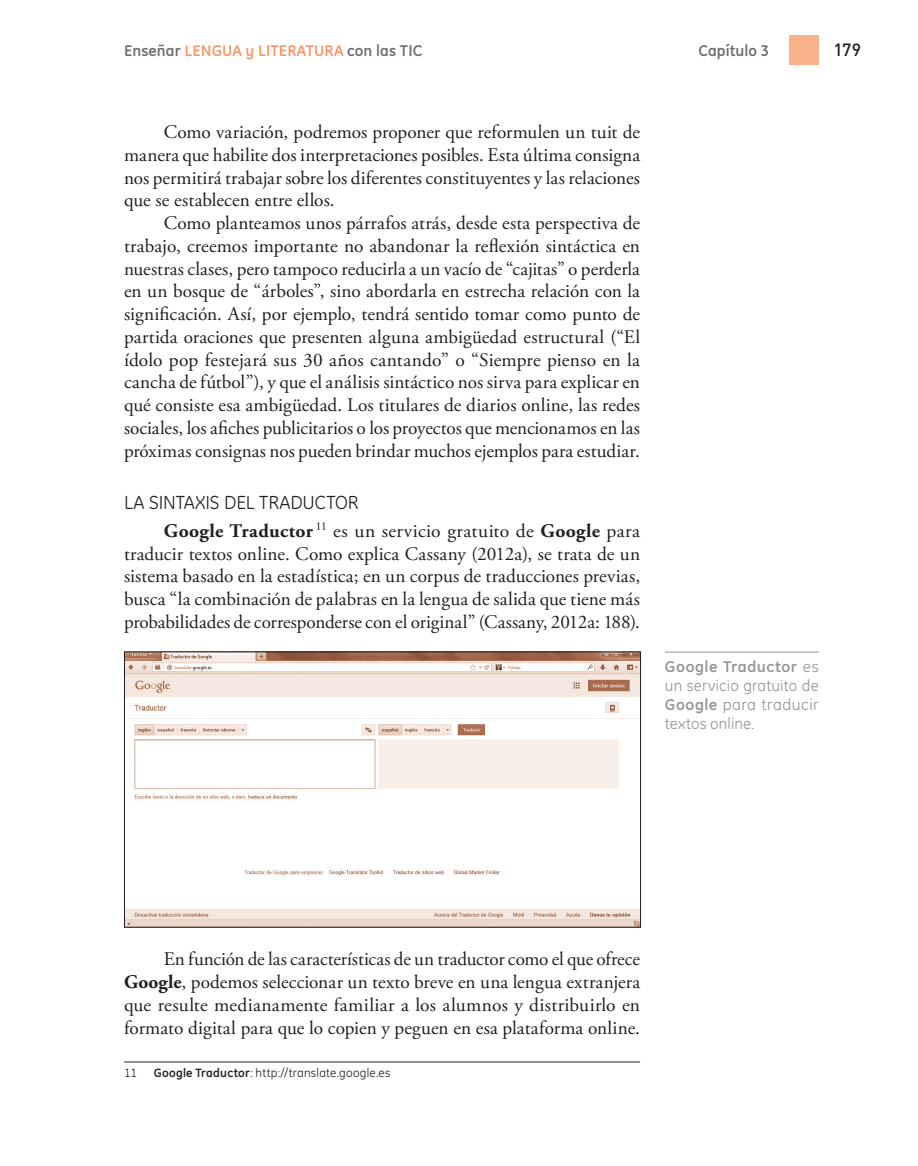
<style>
.page{position:relative;width:918px;height:1166px;background:#fff}
.page>*{position:absolute;margin:0;border:0;box-sizing:border-box;transform-origin:0 0}
.t1{font:19.25px/22.8px "Adobe Garamond Pro";letter-spacing:.005em;color:#231f20;text-align:justify}
.t2{font:500 17.5px "DIN Pro";color:#231f20}
.t3{font:15.75px/18.9px "GE Inspira";letter-spacing:.015em;color:#939598;text-align:justify}
.t4{font:700 15.75px "GE Inspira";letter-spacing:.01em;color:#f7966a}
.t5{font:700 15.75px "GE Inspira";letter-spacing:.005em;color:#6c6d70}
.t6{font:12.25px "GE Inspira";letter-spacing:.02em;color:#231f20}
.s1{color:#6c6d70}
.s2{font-family:"GE Inspira"}
.s3{font-weight:700}
</style>
<div class="page">
<div style="left:789px;top:35px;width:30px;height:29px;background:#f9b18c"></div>
<img style="left:126px;top:653px;width:513px;height:272px">
<div style="left:124px;top:651px;width:517px;height:276px;border:1px solid #231f20"></div>
<hr style="left:124px;top:1061px;width:516px;height:1px;background:#231f20">
<hr style="left:665px;top:652px;width:154px;height:1px;background:#939598">
<p class="t4" style="left:124px;top:40px;width:300px"><span class="s1">Enseñar</span> LENGUA y LITERATURA <span class="s1">con las TIC</span></p>
<p class="t5" style="left:698px;top:40px;width:72px">Capítulo 3</p>
<p class="t2" style="left:833px;top:38px;width:29px">179</p>
<p class="t1" style="left:164px;top:121px;width:478px">Como variación, podremos proponer que reformulen un tuit de</p>
<p class="t1" style="left:124px;top:144px;width:517px">manera que habilite dos interpretaciones posibles. Esta última consigna</p>
<p class="t1" style="left:124px;top:167px;width:517px">nos permitirá trabajar sobre los diferentes constituyentes y las relaciones</p>
<p class="t1" style="left:124px;top:189px;width:212px">que se establecen entre ellos.</p>
<p class="t1" style="left:164px;top:212px;width:478px">Como planteamos unos párrafos atrás, desde esta perspectiva de</p>
<p class="t1" style="left:124px;top:235px;width:517px">trabajo, creemos importante no abandonar la reflexión sintáctica en</p>
<p class="t1" style="left:124px;top:258px;width:517px">nuestras clases, pero tampoco reducirla a un vacío de “cajitas” o perderla</p>
<p class="t1" style="left:124px;top:280px;width:517px">en un bosque de “árboles”, sino abordarla en estrecha relación con la</p>
<p class="t1" style="left:124px;top:303px;width:517px">significación. Así, por ejemplo, tendrá sentido tomar como punto de</p>
<p class="t1" style="left:124px;top:326px;width:517px">partida oraciones que presenten alguna ambigüedad estructural (“El</p>
<p class="t1" style="left:124px;top:349px;width:517px">ídolo pop festejará sus 30 años cantando” o “Siempre pienso en la</p>
<p class="t1" style="left:124px;top:371px;width:517px">cancha de fútbol”), y que el análisis sintáctico nos sirva para explicar en</p>
<p class="t1" style="left:124px;top:394px;width:517px">qué consiste esa ambigüedad. Los titulares de diarios online, las redes</p>
<p class="t1" style="left:124px;top:417px;width:517px">sociales, los afiches publicitarios o los proyectos que mencionamos en las</p>
<p class="t1" style="left:124px;top:440px;width:517px">próximas consignas nos pueden brindar muchos ejemplos para estudiar.</p>
<p class="t1" style="left:164px;top:490px;width:478px;line-height:27.7px;text-indent:-40px"><span class="s2">La sintaxis del traductor<br></span><span class="s3">Google Traductor</span> <sup>11</sup> es un servicio gratuito de <span class="s3">Google</span> para</p>
<p class="t1" style="left:124px;top:543px;width:517px">traducir textos online. Como explica Cassany (2012a), se trata de un sistema basado en la estadística; en un corpus de traducciones previas, busca “la combinación de palabras en la lengua de salida que tiene más probabilidades de corresponderse con el original” (Cassany, 2012a: 188).</p>
<p class="t3" style="left:665px;top:657px;width:155px"><span class="s3">Google Traductor</span> es un servicio gratuito de <span class="s3">Google</span> para traducir textos online.</p>
<p class="t1" style="left:124px;top:948px;width:517px;text-indent:40px">En función de las características de un traductor como el que ofrece <span class="s3">Google</span>, podemos seleccionar un texto breve en una lengua extranjera que resulte medianamente familiar a los alumnos y distribuirlo en formato digital para que lo copien y peguen en esa plataforma online.</p>
<p class="t6" style="left:124px;top:1065px;width:14px">11</p>
<p class="t6" style="left:154px;top:1065px;width:238px"><span class="s3">Google Traductor</span>: http://translate.google.es</p>
</div>
